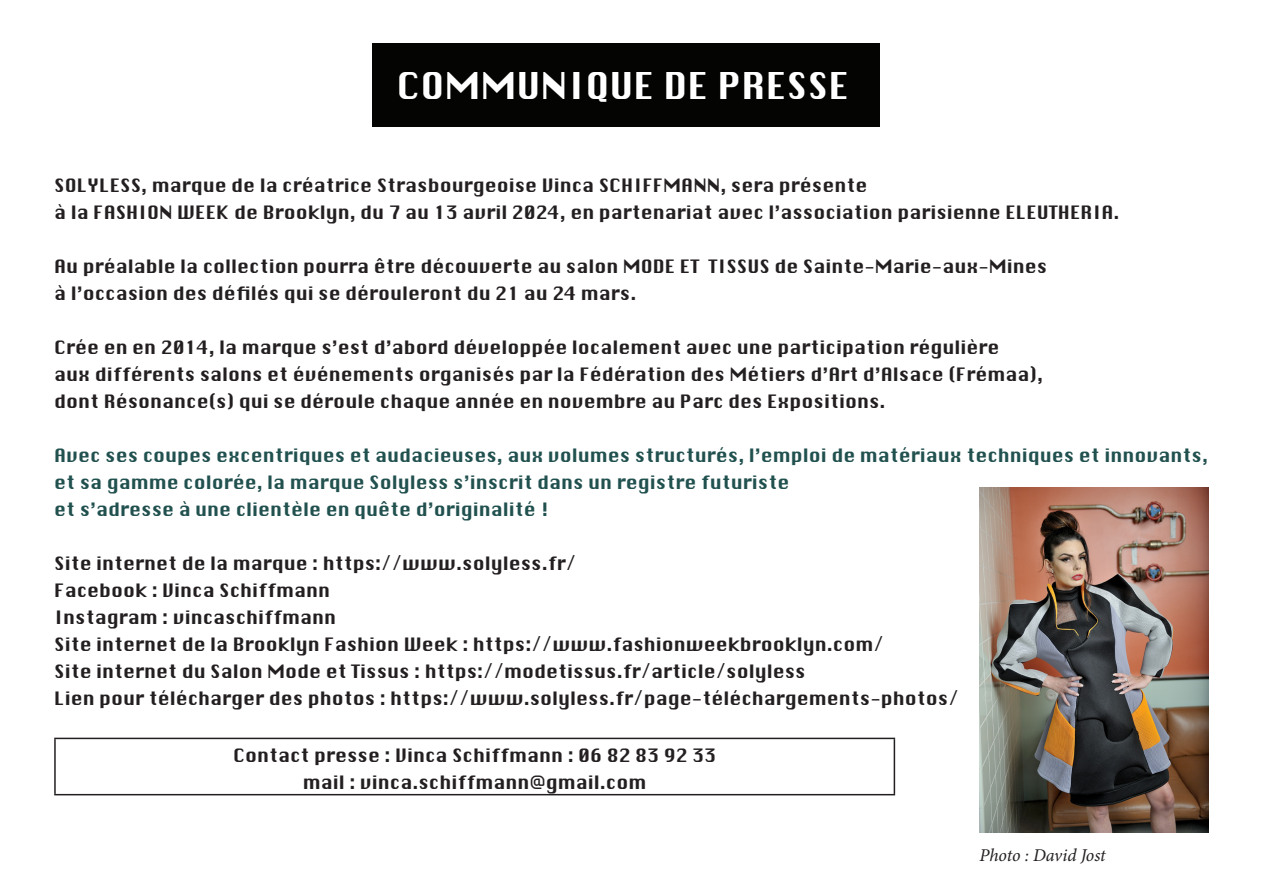
<style>
.page{position:relative;width:1263px;height:893px;background:#fff}
.page>*{position:absolute;margin:0;border:0;box-sizing:border-box;transform-origin:0 0}
.t1{font:36px "Silom";color:#fff}
.t2{font:18px "Silom";color:#231f20}
.t3{font:18px/27px "Silom";color:#21514f}
.t4{font:italic 18px "Minion Pro";letter-spacing:-.005em;color:#231f20}
</style>
<div class="page">
<div style="left:372px;top:43px;width:507px;height:83px;background:#040503"></div>
<hr style="left:54px;top:738px;width:841px;height:1px;background:#231f20">
<hr style="left:54px;top:739px;width:2px;height:55px;background:#231f20">
<hr style="left:894px;top:739px;width:1px;height:55px;background:#231f20">
<hr style="left:54px;top:794px;width:841px;height:1px;background:#231f20">
<img style="left:979px;top:488px;width:230px;height:345px">
<p class="t1" style="left:396px;top:66px;width:455px">COMMUNIQUE DE PRESSE</p>
<p class="t2" style="left:54px;top:175px;width:815px">SOLYLESS, marque de la créatrice Strasbourgeoise Vinca SCHIFFMANN, sera présente</p>
<p class="t2" style="left:54px;top:202px;width:1067px">à la FASHION WEEK de Brooklyn, du 7 au 13 avril 2024, en partenariat avec l’association parisienne ELEUTHERIA.</p>
<p class="t2" style="left:54px;top:256px;width:995px">Au préalable la collection pourra être découverte au salon MODE ET TISSUS de Sainte-Marie-aux-Mines</p>
<p class="t2" style="left:54px;top:283px;width:584px">à l’occasion des défilés qui se dérouleront du 21 au 24 mars.</p>
<p class="t2" style="left:54px;top:337px;width:947px">Crée en en 2014, la marque s’est d’abord développée localement avec une participation régulière</p>
<p class="t2" style="left:54px;top:364px;width:990px">aux différents salons et événements organisés par la Fédération des Métiers d’Art d’Alsace (Frémaa),</p>
<p class="t2" style="left:54px;top:391px;width:833px">dont Résonance(s) qui se déroule chaque année en novembre au Parc des Expositions.</p>
<p class="t3" style="left:54px;top:442px;width:1155px">Avec ses coupes excentriques et audacieuses, aux volumes structurés, l’emploi de matériaux techniques et innovants, et sa gamme colorée, la marque Solyless s’inscrit dans un registre futuriste</p>
<p class="t3" style="left:54px;top:496px;width:497px">et s’adresse à une clientèle en quête d’originalité !</p>
<p class="t2" style="left:54px;top:553px;width:524px">Site internet de la marque : https://www.solyless.fr/</p>
<p class="t2" style="left:54px;top:580px;width:278px">Facebook : Vinca Schiffmann</p>
<p class="t2" style="left:54px;top:607px;width:284px">Instagram : vincaschiffmann</p>
<p class="t2" style="left:54px;top:634px;width:831px">Site internet de la Brooklyn Fashion Week : https://www.fashionweekbrooklyn.com/</p>
<p class="t2" style="left:54px;top:661px;width:753px">Site internet du Salon Mode et Tissus : https://modetissus.fr/article/solyless</p>
<p class="t2" style="left:54px;top:688px;width:906px">Lien pour télécharger des photos : https://www.solyless.fr/page-téléchargements-photos/</p>
<p class="t2" style="left:233px;top:745px;width:485px">Contact presse : Vinca Schiffmann : 06 82 83 92 33</p>
<p class="t2" style="left:303px;top:772px;width:345px">mail : vinca.schiffmann@gmail.com</p>
<p class="t4" style="left:979px;top:843px;width:128px">Photo : David Jost</p>
</div>
